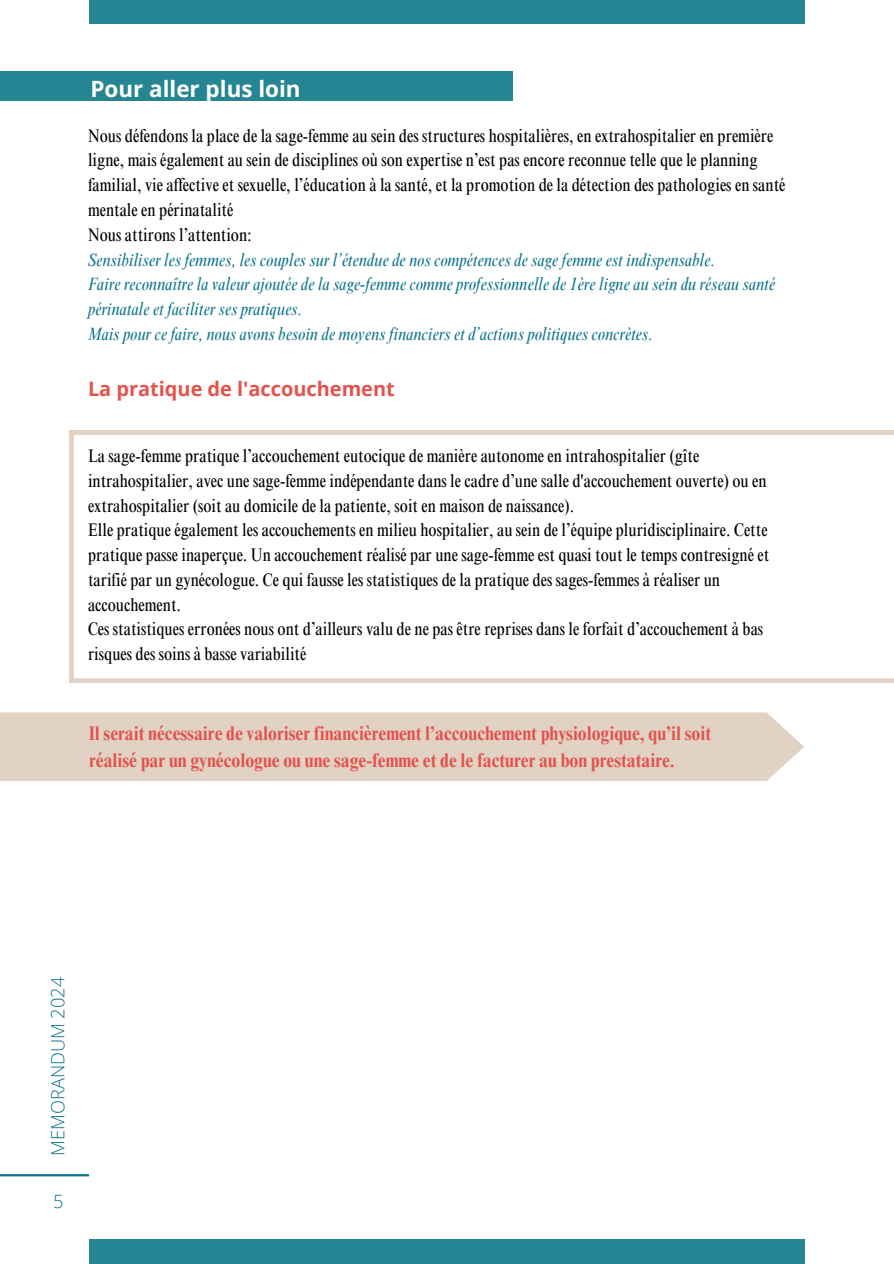
<style>
.page{position:relative;width:894px;height:1264px;background:#fff}
.page>*{position:absolute;margin:0;border:0;box-sizing:border-box;transform-origin:0 0}
.t1{font:700 22.35px "Open Sans";color:#fff}
.t2{font:700 19.95px "Open Sans";color:#e4524e}
.t3{font:700 condensed 19.8px/27px "Times NRMT Pro";color:#e4524e}
.t4{font:condensed 18.3px/24.8px "Times NRMT Pro";color:#000}
.t5{font:italic condensed 18.3px/24.8px "Times NRMT Pro";color:#10768d}
.t6{font:300 18.3px "Open Sans";color:#10768d}
</style>
<div class="page">
<hr style="left:0;top:1174px;width:89px;height:2px;background:#10768d">
<div style="left:89px;top:0;width:714px;height:23px;background:#268593"></div>
<div style="left:89px;top:1239px;width:715px;height:24px;background:#268593"></div>
<svg style="left:69px;top:430px;width:824px;height:252px"></svg>
<div style="left:0;top:71px;width:513px;height:30px;background:#268593"></div>
<div style="left:0;top:712px;width:804px;height:69px;background:#e1d2c3"></div>
<p class="t1" style="left:90px;top:73px;width:211px">Pour aller plus loin</p>
<p class="t4" style="left:88px;top:125px;width:698px">Nous défendons la place de la sage-femme au sein des structures hospitalières, en extrahospitalier en première ligne, mais également au sein de disciplines où son expertise n’est pas encore reconnue telle que le planning familial, vie affective et sexuelle, l’éducation à la santé, et la promotion de la détection des pathologies en santé mentale en périnatalité</p>
<h3 class="t4" style="left:88px;top:224px;width:165px">Nous attirons l’attention:</h3>
<p class="t5" style="left:88px;top:249px;width:628px">Sensibiliser les femmes, les couples sur l’étendue de nos compétences de sage femme est indispensable.</p>
<p class="t5" style="left:88px;top:274px;width:688px">Faire reconnaître la valeur ajoutée de la sage-femme comme professionnelle de 1ère ligne au sein du réseau santé périnatale et faciliter ses pratiques.</p>
<p class="t5" style="left:88px;top:323px;width:566px">Mais pour ce faire, nous avons besoin de moyens financiers et d’actions politiques concrètes.</p>
<h3 class="t2" style="left:88px;top:375px;width:308px">La pratique de l'accouchement</h3>
<h1 class="t4" style="left:88px;top:446px;width:680px">La sage-femme pratique l’accouchement eutocique de manière autonome en intrahospitalier (gîte intrahospitalier, avec une sage-femme indépendante dans le cadre d’une salle d'accouchement ouverte) ou en extrahospitalier (soit au domicile de la patiente, soit en maison de naissance).</h1>
<p class="t4" style="left:88px;top:520px;width:682px">Elle pratique également les accouchements en milieu hospitalier, au sein de l’équipe pluridisciplinaire. Cette pratique passe inaperçue. Un accouchement réalisé par une sage-femme est quasi tout le temps contresigné et tarifié par un gynécologue. Ce qui fausse les statistiques de la pratique des sages-femmes à réaliser un accouchement.</p>
<p class="t4" style="left:88px;top:619px;width:676px">Ces statistiques erronées nous ont d’ailleurs valu de ne pas être reprises dans le forfait d’accouchement à bas risques des soins à basse variabilité</p>
<h2 class="t3" style="left:89px;top:722px;width:623px">Il serait nécessaire de valoriser financièrement l’accouchement physiologique, qu’il soit réalisé par un gynécologue ou une sage-femme et de le facturer au bon prestataire.</h2>
<p class="t6" style="left:45px;top:1155px;width:181px;rotate:-90deg">MEMORANDUM 2024</p>
<p class="t6" style="left:53px;top:1188px;width:12px">5</p>
</div>
